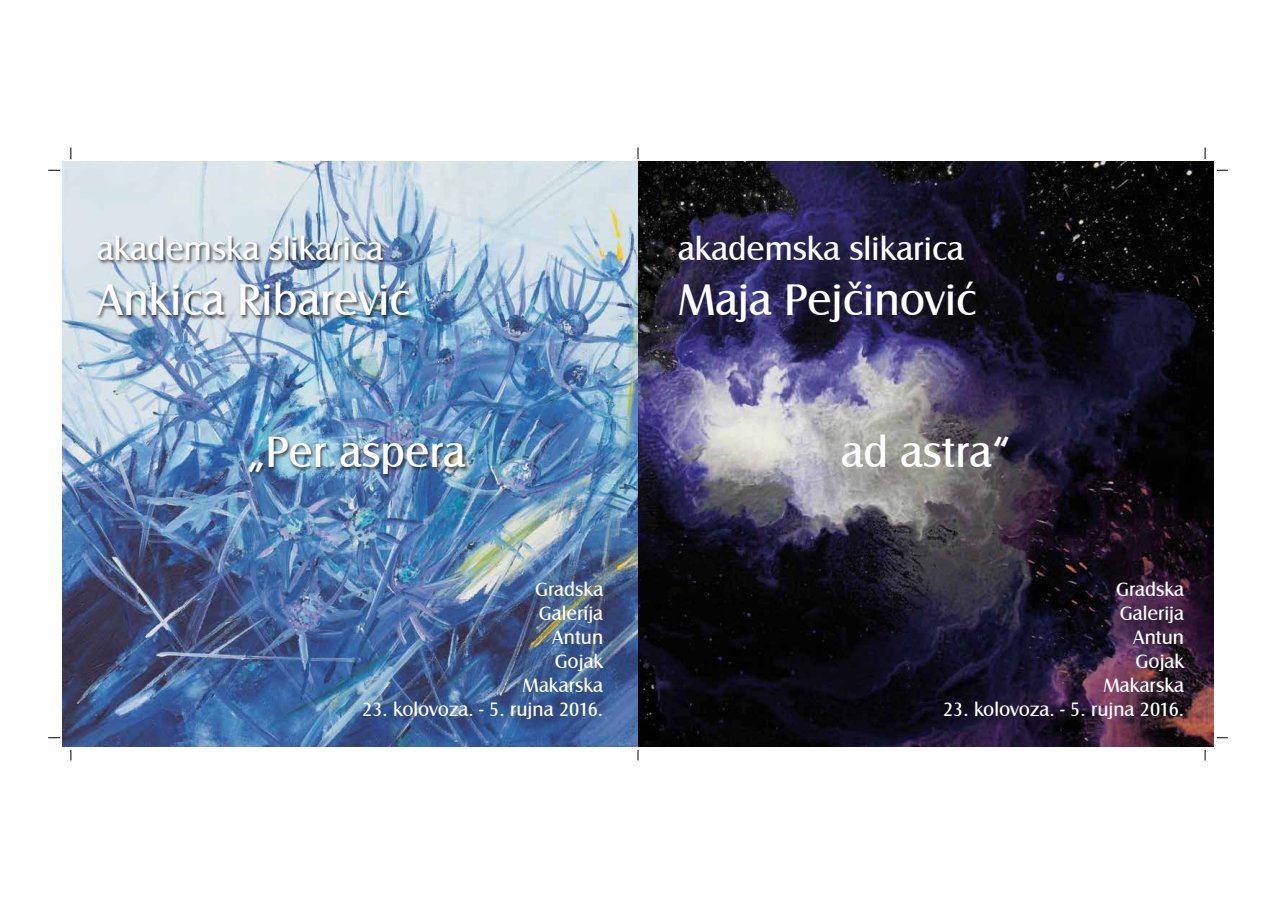
<style>
.page{position:relative;width:1276px;height:908px;background:#fff}
.page>*{position:absolute;margin:0;border:0;box-sizing:border-box;transform-origin:0 0}
.t1{font:45.5px "Castle T";color:#fff}
.t2{font:45px "Castle T";color:#fff}
.t3{font:33.8px "Castle T";color:#fff}
.t4{font:20px/24px "Castle T";color:#fff;text-align:right}
</style>
<div class="page">
<hr style="left:71px;top:147px;width:1px;height:613px;background:#000">
<hr style="left:637px;top:147px;width:1px;height:613px;background:#000">
<hr style="left:1204px;top:147px;width:1px;height:613px;background:#000">
<hr style="left:48px;top:170px;width:1179px;height:1px;background:#000">
<hr style="left:48px;top:737px;width:1179px;height:1px;background:#000">
<img style="left:62px;top:162px;width:1151px;height:584px">
<img style="left:94px;top:229px;width:322px;height:103px">
<img style="left:232px;top:426px;width:239px;height:58px">
<h3 class="t3" style="left:97px;top:230px;width:287px">akademska slikarica</h3>
<h1 class="t1" style="left:97px;top:274px;width:314px">Ankica Ribarević</h1>
<h3 class="t3" style="left:678px;top:230px;width:287px">akademska slikarica</h3>
<h1 class="t1" style="left:678px;top:274px;width:300px">Maja Pejčinović</h1>
<h2 class="t2" style="left:247px;top:427px;width:220px">„Per aspera</h2>
<h2 class="t2" style="left:841px;top:427px;width:171px">ad astra“</h2>
<p class="t4" style="left:522px;top:577px;width:82px">Gradska<br>Galerija<br>Antun<br>Gojak<br>Makarska</p>
<p class="t4" style="left:362px;top:697px;width:242px">23. kolovoza. - 5. rujna 2016.</p>
<p class="t4" style="left:1103px;top:577px;width:82px">Gradska<br>Galerija<br>Antun<br>Gojak<br>Makarska</p>
<p class="t4" style="left:943px;top:697px;width:242px">23. kolovoza. - 5. rujna 2016.</p>
</div>
